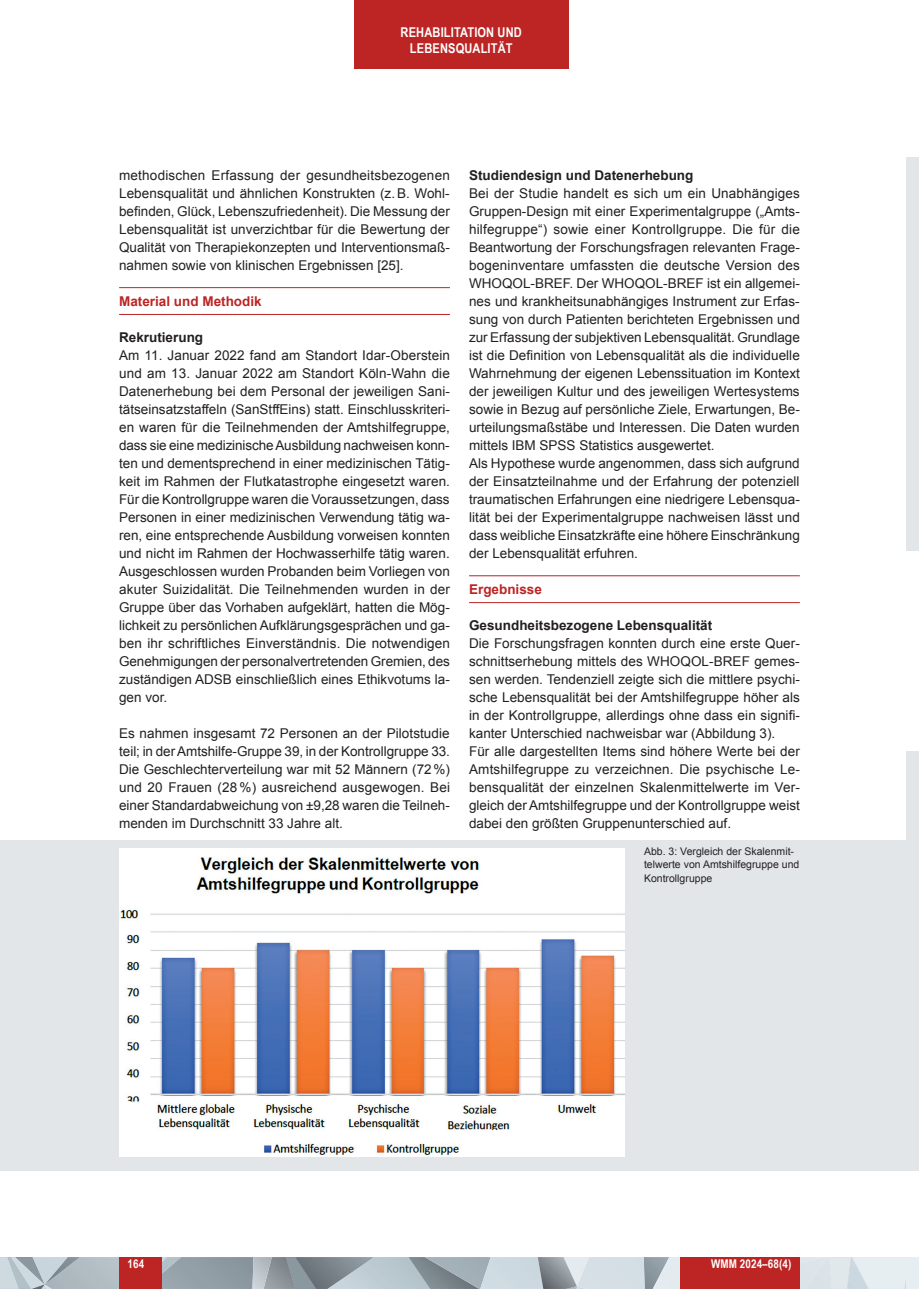
<style>
.page{position:relative;width:919px;height:1289px;background:#fff}
.page>*{position:absolute;margin:0;border:0;box-sizing:border-box;transform-origin:0 0}
.t1{font:13.5px/18px "Arial";color:#231f20;text-align:justify}
.t2{font:700 13.5px "Arial";color:#231f20}
.t3{font:700 13.5px/16.2px "Arial Narrow";letter-spacing:.01em;color:#fff;text-align:center}
.t4{font:700 13.5px "Arial";color:#bc2524}
.t5{font:700 12px "Arial Narrow";letter-spacing:.01em;color:#fff}
.t6{font:10.5px/13.5px "Arial";color:#231f20}
</style>
<div class="page">
<svg style="left:0;top:1257px;width:906px;height:31px;background:#b2bcc3"></svg>
<div style="left:906px;top:1256px;width:12px;height:32px;background:#e6eef2"></div>
<div style="left:119px;top:1256px;width:43px;height:32px;background:#bc2524"></div>
<div style="left:680px;top:1256px;width:119px;height:32px;background:#bc2524"></div>
<div style="left:354px;top:0;width:214px;height:68px;background:#bc2524"></div>
<div style="left:906px;top:752px;width:12px;height:418px;background:#e3e6e9"></div>
<div style="left:906px;top:157px;width:12px;height:394px;background:#e3e6e9"></div>
<hr style="left:119px;top:287px;width:331px;height:1px;background:#bc2524">
<hr style="left:119px;top:314px;width:331px;height:1px;background:#bc2524">
<hr style="left:469px;top:575px;width:330px;height:1px;background:#bc2524">
<hr style="left:469px;top:602px;width:330px;height:1px;background:#bc2524">
<div style="left:0;top:840px;width:906px;height:330px;background:#e3e6e9"></div>
<img style="left:119px;top:848px;width:506px;height:308px">
<p class="t3" style="left:400px;top:23px;width:123px">REHABILITATION UND<br>LEBENSQUALITÄT</p>
<p class="t1" style="left:119px;top:166px;width:332px">methodischen Erfassung der gesundheitsbezogenen Lebensqualität und ähnlichen Konstrukten (z. B. Wohl&shy;befinden, Glück, Lebenszufriedenheit). Die Messung der Lebensqualität ist unverzichtbar für die Bewertung der Qualität von Therapiekonzepten und Interventionsmaß&shy;nahmen sowie von klinischen Ergebnissen [25].</p>
<p class="t4" style="left:119px;top:292px;width:144px">Material und Methodik</p>
<p class="t2" style="left:119px;top:328px;width:86px">Rekrutierung</p>
<p class="t1" style="left:119px;top:346px;width:332px">Am 11. Januar 2022 fand am Standort Idar-Oberstein und am 13. Januar 2022 am Standort Köln-Wahn die Datenerhebung bei dem Personal der jeweiligen Sani&shy;tätseinsatzstaffeln (SanStffEins) statt. Einschlusskriteri&shy;en waren für die Teilnehmenden der Amtshilfegruppe, dass sie eine medizinische Ausbildung nachweisen konn&shy;ten und dementsprechend in einer medizinischen Tätig&shy;keit im Rahmen der Flutkatastrophe eingesetzt waren.<br>Für die Kontrollgruppe waren die Voraussetzungen, dass Personen in einer medizinischen Verwendung tätig wa&shy;ren, eine entsprechende Ausbildung vorweisen konnten und nicht im Rahmen der Hochwasserhilfe tätig waren.<br>Ausgeschlossen wurden Probanden beim Vorliegen von akuter Suizidalität. Die Teilnehmenden wurden in der Gruppe über das Vorhaben aufgeklärt, hatten die Mög&shy;lichkeit zu persönlichen Aufklärungsgesprächen und ga&shy;ben ihr schriftliches Einverständnis. Die notwendigen Genehmigungen der personalvertretenden Gremien, des zuständigen ADSB einschließlich eines Ethikvotums la&shy;gen vor.</p>
<p class="t1" style="left:119px;top:724px;width:332px">Es nahmen insgesamt 72 Personen an der Pilotstudie teil; in der Amtshilfe-Gruppe 39, in der Kontrollgruppe 33.<br>Die Geschlechterverteilung war mit 52 Männern (72 %) und 20 Frauen (28 %) ausreichend ausgewogen. Bei einer Standardabweichung von ±9,28 waren die Teilneh&shy;menden im Durchschnitt 33 Jahre alt.</p>
<p class="t2" style="left:469px;top:166px;width:226px">Studiendesign und Datenerhebung</p>
<p class="t1" style="left:469px;top:184px;width:332px;text-align:left">Bei der Studie handelt es sich um ein Unabhängiges Gruppen-Design mit einer Experimentalgruppe („Amts&shy;hilfegruppe“) sowie einer Kontrollgruppe. Die für die Beantwortung der Forschungsfragen relevanten Frage&shy;bogeninventare umfassten die deutsche Version des WHOQOL-BREF. Der WHOQOL-BREF ist ein allgemei&shy;nes und krankheitsunabhängiges Instrument zur Erfas&shy;sung von durch Patienten berichteten Ergebnissen und zur Erfassung der subjektiven Lebensqualität. Grundlage ist die Definition von Lebensqualität als die individuelle Wahrnehmung der eigenen Lebenssituation im Kontext der jeweiligen Kultur und des jeweiligen Wertesystems sowie in Bezug auf persönliche Ziele, Erwartungen, Be&shy;urteilungsmaßstäbe und Interessen. Die Daten wurden mittels IBM SPSS Statistics ausgewertet.<br>Als Hypothese wurde angenommen, dass sich aufgrund der Einsatzteilnahme und der Erfahrung der potenziell traumatischen Erfahrungen eine niedrigere Lebensqua&shy;lität bei der Experimentalgruppe nachweisen lässt und dass weibliche Einsatzkräfte eine höhere Einschränkung der Lebensqualität erfuhren.</p>
<p class="t4" style="left:469px;top:580px;width:74px">Ergebnisse</p>
<p class="t2" style="left:469px;top:616px;width:245px">Gesundheitsbezogene Lebensqualität</p>
<p class="t1" style="left:469px;top:634px;width:332px;text-align:left">Die Forschungsfragen konnten durch eine erste Quer&shy;schnittserhebung mittels des WHOQOL-BREF gemes&shy;sen werden. Tendenziell zeigte sich die mittlere psychi&shy;sche Lebensqualität bei der Amtshilfegruppe höher als in der Kontrollgruppe, allerdings ohne dass ein signifi&shy;kanter Unterschied nachweisbar war (Abbildung 3).<br>Für alle dargestellten Items sind höhere Werte bei der Amtshilfegruppe zu verzeichnen. Die psychische Le&shy;bensqualität der einzelnen Skalenmittelwerte im Ver&shy;gleich der Amtshilfegruppe und der Kontrollgruppe weist dabei den größten Gruppenunterschied auf.</p>
<p class="t6" style="left:644px;top:844px;width:157px">Abb. 3: Vergleich der Skalenmit&shy;telwerte von Amtshilfegruppe und<br>Kontrollgruppe</p>
<p class="t5" style="left:128px;top:1255px;width:18px">164</p>
<p class="t5" style="left:711px;top:1255px;width:82px">WMM 2024–68(4)</p>
</div>
